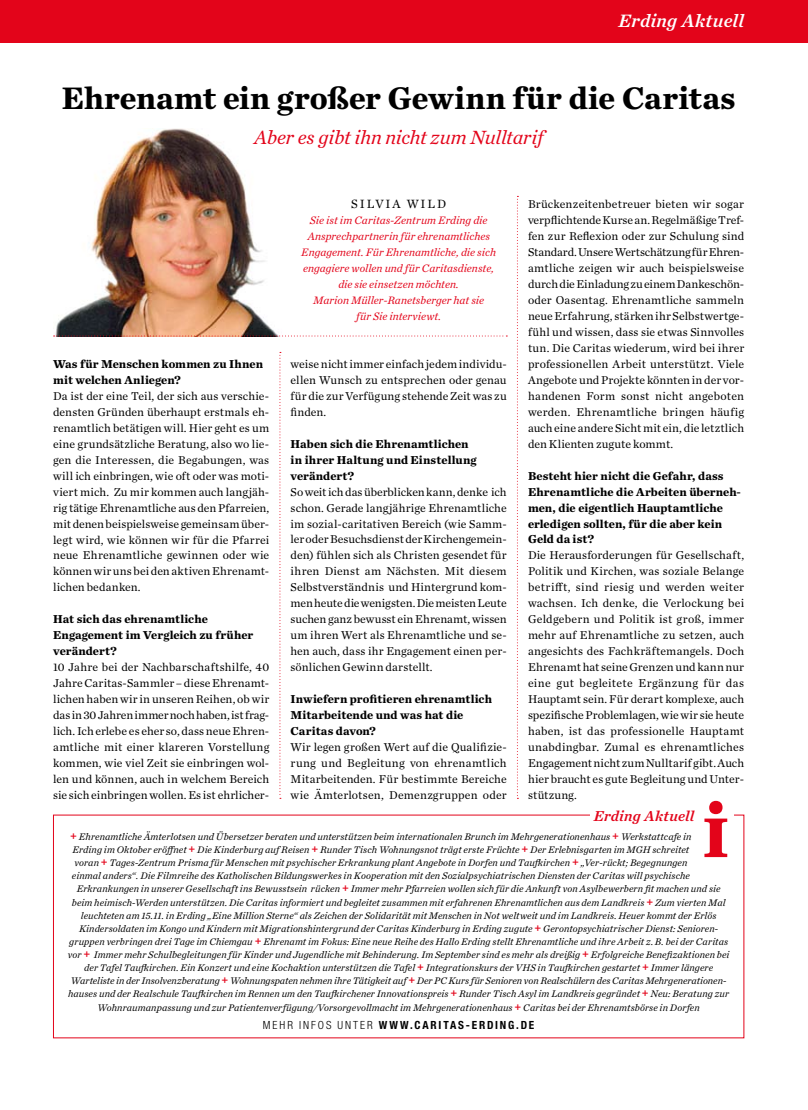
<style>
.page{position:relative;width:808px;height:1110px;background:#fff}
.page>*{position:absolute;margin:0;border:0;box-sizing:border-box;transform-origin:0 0}
.t1{font:700 75px "Chronicle Text G1";color:#e3041a}
.t2{font:700 32.5px "Chronicle Text G1";letter-spacing:-.01em;color:#000}
.t3{font:italic 20px "Chronicle Text G1";letter-spacing:-.01em;color:#e3041a}
.t4{font:italic 18.75px "Chronicle Text G1 Semi";letter-spacing:.01em;color:#fff}
.t5{font:italic 15px "Chronicle Text G1 Semi";letter-spacing:.01em;color:#e3041a}
.t6{font:12.5px "Chronicle Text G1";letter-spacing:.15em;color:#000}
.t7{font:700 12px/16px "Chronicle Text G1";letter-spacing:-.005em;color:#000}
.t8{font:11.88px/16px "Chronicle Text G1";letter-spacing:.005em;color:#000;text-align:justify}
.t9{font:italic 11.25px/16px "Chronicle Text G1";letter-spacing:.005em;color:#e3041a;text-align:center}
.t10{font:700 condensed 11.25px "Helvetica Neue LT Std";letter-spacing:.16em;color:#000}
.t11{font:300 condensed 11.25px "Helvetica Neue LT Std";letter-spacing:.175em;color:#000}
.t12{font:italic 10px "Chronicle Text G1";letter-spacing:.005em;color:#000}
.s1{font-weight:700;font-style:normal;font-size:12.5px;color:#e3041a}
.s2{font-weight:700}
</style>
<div class="page">
<div style="left:0;top:0;width:808px;height:43px;background:#e3041a"></div>
<img style="left:53px;top:128px;width:225px;height:208px">
<svg style="left:517px;top:196px;width:1px;height:602px"></svg>
<svg style="left:279px;top:352px;width:2px;height:446px"></svg>
<svg style="left:54px;top:335px;width:453px;height:1px"></svg>
<h3 class="t4" style="left:618px;top:6px;width:127px">Erding Aktuell</h3>
<h2 class="t2" style="left:62px;top:72px;width:675px">Ehrenamt ein großer Gewinn für die Caritas</h2>
<h3 class="t3" style="left:254px;top:122px;width:291px">Aber es gibt ihn nicht zum Nulltarif</h3>
<p class="t6" style="left:351px;top:195px;width:96px">Silvia Wild</p>
<p class="t9" style="left:301px;top:212px;width:196px">Sie ist im Caritas-Zentrum Erding die Ansprechpartnerin für ehrenamtliches Engagement. Für Ehrenamtliche, die sich engagiere wollen und für Caritasdienste, die sie einsetzen möchten.<br>Marion Müller-Ranetsberger hat sie<br>für Sie interviewt.</p>
<p class="t8" style="left:528px;top:196px;width:218px">Brückenzeitenbetreuer bieten wir sogar verpflichtende Kurse an. Regelmäßige Tref&shy;fen zur Reflexion oder zur Schulung sind Standard. Unsere Wertschätzung für Ehren&shy;amtliche zeigen wir auch beispielsweise durch die Einladung zu einem Dankeschön&shy;oder Oasentag. Ehrenamtliche sammeln neue Erfahrung, stärken ihr Selbstwertge&shy;fühl und wissen, dass sie etwas Sinnvolles tun. Die Caritas wiederum, wird bei ihrer professionellen Arbeit unterstützt. Viele Angebote und Projekte könnten in der vor&shy;handenen Form sonst nicht angeboten werden. Ehrenamtliche bringen häufig auch eine andere Sicht mit ein, die letztlich den Klienten zugute kommt.</p>
<p class="t7" style="left:528px;top:466px;width:214px">Besteht hier nicht die Gefahr, dass<br>Ehrenamtliche die Arbeiten überneh&shy;men, die eigentlich Hauptamtliche erledigen sollten, für die aber kein<br>Geld da ist?</p>
<p class="t8" style="left:528px;top:546px;width:218px">Die Herausforderungen für Gesellschaft, Politik und Kirchen, was soziale Belange betrifft, sind riesig und werden weiter wachsen. Ich denke, die Verlockung bei Geldgebern und Politik ist groß, immer mehr auf Ehrenamtliche zu setzen, auch angesichts des Fachkräftemangels. Doch Ehrenamt hat seine Grenzen und kann nur eine gut begleitete Ergänzung für das Hauptamt sein. Für derart komplexe, auch spezifische Problemlagen, wie wir sie heute haben, ist das professionelle Hauptamt unabdingbar. Zumal es ehrenamtliches Engagement nicht zum Nulltarif gibt. Auch hier braucht es gute Begleitung und Unter&shy;stützung.</p>
<h1 class="t1" style="left:702px;top:771px;width:30px">i</h1>
<p class="t7" style="left:53px;top:355px;width:211px">Was für Menschen kommen zu Ihnen mit welchen Anliegen?</p>
<p class="t8" style="left:53px;top:387px;width:218px">Da ist der eine Teil, der sich aus verschie&shy;densten Gründen überhaupt erstmals eh&shy;renamtlich betätigen will. Hier geht es um eine grundsätzliche Beratung, also wo lie&shy;gen die Interessen, die Begabungen, was will ich einbringen, wie oft oder was moti&shy;viert mich. Zu mir kommen auch langjäh&shy;rig tätige Ehrenamtliche aus den Pfarreien, mit denen beispielsweise gemeinsam über&shy;legt wird, wie können wir für die Pfarrei neue Ehrenamtliche gewinnen oder wie können wir uns bei den aktiven Ehrenamt&shy;lichen bedanken.</p>
<p class="t7" style="left:53px;top:610px;width:202px">Hat sich das ehrenamtliche<br>Engagement im Vergleich zu früher verändert?</p>
<p class="t8" style="left:53px;top:658px;width:218px">10 Jahre bei der Nachbarschaftshilfe, 40<br>Jahre Caritas-Sammler – diese Ehrenamt&shy;lichen haben wir in unseren Reihen, ob wir das in 30 Jahren immer noch haben, ist frag&shy;lich. Ich erlebe es eher so, dass neue Ehren&shy;amtliche mit einer klareren Vorstellung kommen, wie viel Zeit sie einbringen wol&shy;len und können, auch in welchem Bereich sie sich einbringen wollen. Es ist ehrlicher-</p>
<p class="t8" style="left:291px;top:355px;width:218px">weise nicht immer einfach jedem individu&shy;ellen Wunsch zu entsprechen oder genau für die zur Verfügung stehende Zeit was zu finden.</p>
<p class="t7" style="left:291px;top:435px;width:188px">Haben sich die Ehrenamtlichen in ihrer Haltung und Einstellung verändert?</p>
<p class="t8" style="left:291px;top:483px;width:218px">So weit ich das überblicken kann, denke ich schon. Gerade langjährige Ehrenamtliche im sozial-caritativen Bereich (wie Samm&shy;ler oder Besuchsdienst der Kirchengemein&shy;den) fühlen sich als Christen gesendet für ihren Dienst am Nächsten. Mit diesem Selbstverständnis und Hintergrund kom&shy;men heute die wenigsten. Die meisten Leute suchen ganz bewusst ein Ehrenamt, wissen um ihren Wert als Ehrenamtliche und se&shy;hen auch, dass ihr Engagement einen per&shy;sönlichen Gewinn darstellt.</p>
<p class="t7" style="left:291px;top:690px;width:203px">Inwiefern profitieren ehrenamtlich<br>Mitarbeitende und was hat die<br>Caritas davon?</p>
<p class="t8" style="left:291px;top:738px;width:218px">Wir legen großen Wert auf die Qualifizie&shy;rung und Begleitung von ehrenamtlich Mitarbeitenden. Für bestimmte Bereiche wie Ämterlotsen, Demenzgruppen oder</p>
<p class="t5" style="left:594px;top:803px;width:102px">Erding Aktuell</p>
<p class="t12" style="left:70px;top:828px;width:623px"><span class="s1">+</span> Ehrenamtliche Ämterlotsen und Übersetzer beraten und unterstützen beim internationalen Brunch im Mehrgenerationenhaus <span class="s1">+</span> Werkstattcafe in</p>
<p class="t12" style="left:73px;top:841px;width:618px">Erding im Oktober eröffnet <span class="s1">+</span> Die Kinderburg auf Reisen <span class="s1">+</span> Runder Tisch Wohnungsnot trägt erste Früchte <span class="s1">+</span> Der Erlebnisgarten im MGH schreitet</p>
<p class="t12" style="left:74px;top:854px;width:614px">voran <span class="s1">+</span> Tages-Zentrum Prisma für Menschen mit psychischer Erkrankung plant Angebote in Dorfen und Taufkirchen <span class="s1">+</span> „Ver-rückt; Begegnungen</p>
<p class="t12" style="left:72px;top:867px;width:619px">einmal anders“. Die Filmreihe des Katholischen Bildungswerkes in Kooperation mit den Sozialpsychiatrischen Diensten der Caritas will psychische</p>
<p class="t12" style="left:77px;top:881px;width:645px">Erkrankungen in unserer Gesellschaft ins Bewusstsein rücken <span class="s1">+</span> Immer mehr Pfarreien wollen sich für die Ankunft von Asylbewerbern fit machen und sie</p>
<p class="t12" style="left:72px;top:894px;width:655px">beim heimisch-Werden unterstützen. Die Caritas informiert und begleitet zusammen mit erfahrenen Ehrenamtlichen aus dem Landkreis <span class="s1">+</span> Zum vierten Mal</p>
<p class="t12" style="left:81px;top:907px;width:637px">leuchteten am 15.11. in Erding „Eine Million Sterne“ als Zeichen der Solidarität mit Menschen in Not weltweit und im Landkreis. Heuer kommt der Erlös</p>
<p class="t12" style="left:79px;top:920px;width:641px">Kindersoldaten im Kongo und Kindern mit Migrationshintergrund der Caritas Kinderburg in Erding zugute <span class="s1">+</span> Gerontopsychiatrischer Dienst: Senioren-</p>
<p class="t12" style="left:69px;top:933px;width:660px">gruppen verbringen drei Tage im Chiemgau <span class="s1">+</span> Ehrenamt im Fokus: Eine neue Reihe des Hallo Erding stellt Ehrenamtliche und ihre Arbeit z. B. bei der Caritas</p>
<p class="t12" style="left:68px;top:946px;width:663px">vor <span class="s1">+</span> Immer mehr Schulbegleitungen für Kinder und Jugendliche mit Behinderung. Im September sind es mehr als dreißig <span class="s1">+</span> Erfolgreiche Benefizaktionen bei</p>
<p class="t12" style="left:84px;top:959px;width:630px">der Tafel Taufkirchen. Ein Konzert und eine Kochaktion unterstützen die Tafel <span class="s1">+</span> Integrationskurs der VHS in Taufkirchen gestartet <span class="s1">+</span> Immer längere</p>
<p class="t12" style="left:71px;top:972px;width:657px">Warteliste in der Insolvenzberatung <span class="s1">+</span> Wohnungspaten nehmen ihre Tätigkeit auf <span class="s1">+</span> Der PC Kurs für Senioren von Realschülern des Caritas Mehrgenerationen-</p>
<p class="t12" style="left:68px;top:986px;width:662px">hauses und der Realschule Taufkirchen im Rennen um den Taufkirchener Innovationspreis <span class="s1">+</span> Runder Tisch Asyl im Landkreis gegründet <span class="s1">+</span> Neu: Beratung zur</p>
<p class="t12" style="left:98px;top:999px;width:604px">Wohnraumanpassung und zur Patientenverfügung/Vorsorgevollmacht im Mehrgenerationenhaus <span class="s1">+</span> Caritas bei der Ehrenamtsbörse in Dorfen</p>
<p class="t11" style="left:263px;top:1018px;width:127px">M EHR I NFOS UNTER <span class="s2">WWW</span></p>
<p class="t10" style="left:410px;top:1018px;width:126px">.CARITAS-ERDING.DE</p>
</div>
